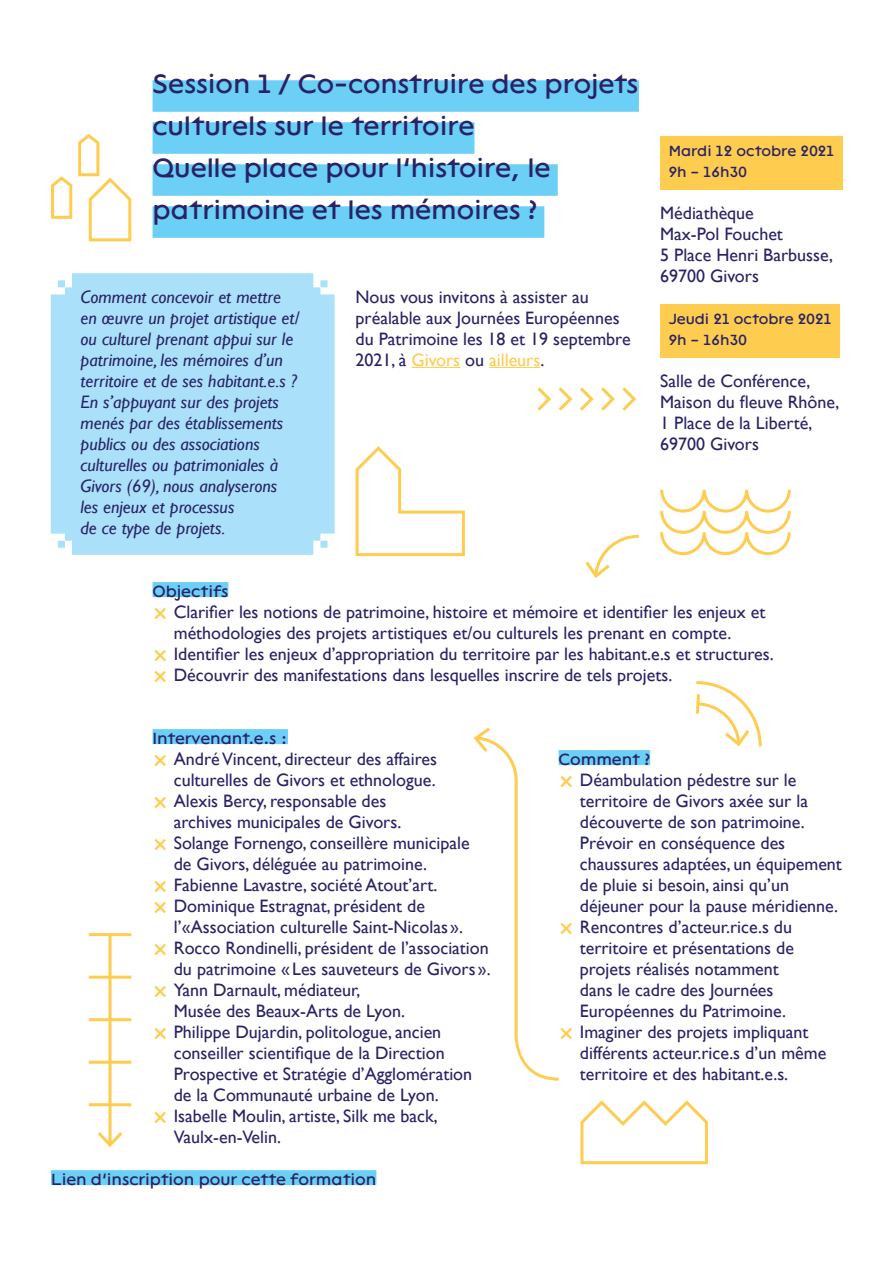
<style>
.page{position:relative;width:893px;height:1263px;background:#fff}
.page>*{position:absolute;margin:0;border:0;box-sizing:border-box;transform-origin:0 0}
.titre{font:27px/42px "Lack";color:#292265}
.labeur{font:18px/21px "Gill Sans";color:#292265}
.italic{font:italic 18px/21px "Gill Sans";color:#292265}
.sous_titre{font:16.5px "Lack";color:#292265}
.dates{font:15px/21px "Lack";color:#292265}
.s1{color:#fecc4e}
.s2{font-size:27px;color:#fecc4e}
</style>
<div class="page">
<div style="left:153px;top:80px;width:486px;height:32px;background:#6bcff6"></div>
<div style="left:153px;top:122px;width:321px;height:32px;background:#6bcff6"></div>
<div style="left:153px;top:164px;width:405px;height:32px;background:#6bcff6"></div>
<div style="left:153px;top:206px;width:391px;height:32px;background:#6bcff6"></div>
<div style="left:51px;top:273px;width:284px;height:282px;background:#aae0f9"></div>
<div style="left:153px;top:582px;width:75px;height:15px;background:#6bcff6"></div>
<div style="left:559px;top:750px;width:91px;height:15px;background:#6bcff6"></div>
<div style="left:153px;top:729px;width:135px;height:15px;background:#6bcff6"></div>
<div style="left:660px;top:136px;width:183px;height:53px;background:#fecc4e"></div>
<div style="left:660px;top:304px;width:180px;height:53px;background:#fecc4e"></div>
<div style="left:51px;top:1170px;width:325px;height:15px;background:#6bcff6"></div>
<hr style="left:411px;top:367px;width:49px;height:1px;background:#fecc4e">
<hr style="left:489px;top:367px;width:51px;height:1px;background:#fecc4e">
<svg style="left:585px;top:534px;width:54px;height:44px"></svg>
<svg style="left:660px;top:490px;width:131px;height:65px"></svg>
<svg style="left:537px;top:387px;width:14px;height:24px"></svg>
<svg style="left:559px;top:387px;width:13px;height:24px"></svg>
<svg style="left:580px;top:387px;width:14px;height:24px"></svg>
<svg style="left:601px;top:387px;width:14px;height:24px"></svg>
<svg style="left:622px;top:387px;width:14px;height:24px"></svg>
<svg style="left:356px;top:446px;width:109px;height:110px"></svg>
<svg style="left:51px;top:176px;width:21px;height:43px"></svg>
<svg style="left:78px;top:134px;width:53px;height:107px"></svg>
<svg style="left:89px;top:933px;width:42px;height:214px"></svg>
<svg style="left:696px;top:681px;width:66px;height:65px"></svg>
<svg style="left:474px;top:727px;width:85px;height:353px"></svg>
<svg style="left:580px;top:1100px;width:128px;height:64px"></svg>
<p class="titre" style="left:153px;top:63px;width:487px">Session 1 / Co-construire des projets culturels sur le territoire</p>
<p class="titre" style="left:153px;top:147px;width:400px">Quelle place pour l’histoire, le patrimoine et les mémoires ?</p>
<p class="italic" style="left:81px;top:286px;width:221px">Comment concevoir et mettre en œuvre un projet artistique et/ ou culturel prenant appui sur le patrimoine, les mémoires d’un territoire et de ses habitant.e.s ?<br>En s’appuyant sur des projets menés par des établissements publics ou des associations culturelles ou patrimoniales à<br>Givors (69), nous analyserons<br>les enjeux et processus<br>de ce type de projets.</p>
<p class="labeur" style="left:356px;top:287px;width:277px">Nous vous invitons à assister au préalable aux Journées Européennes du Patrimoine les 18 et 19 septembre<br>2021, à <span class="s1">Givors</span> ou <span class="s1">ailleurs</span>.</p>
<p class="dates" style="left:669px;top:140px;width:167px">Mardi 12 octobre 2021<br>9h – 16h30</p>
<p class="labeur" style="left:660px;top:203px;width:124px">Médiathèque<br>Max‑Pol Fouchet</p>
<p class="labeur" style="left:660px;top:245px;width:174px">5 Place Henri Barbusse,</p>
<p class="labeur" style="left:660px;top:266px;width:100px">69700 Givors</p>
<p class="dates" style="left:669px;top:308px;width:164px">Jeudi 21 octobre 2021<br>9h – 16h30</p>
<p class="labeur" style="left:660px;top:371px;width:181px">Salle de Conférence,<br>Maison du fleuve Rhône,</p>
<p class="labeur" style="left:660px;top:413px;width:154px">1 Place de la Liberté,</p>
<p class="labeur" style="left:660px;top:434px;width:100px">69700 Givors</p>
<p class="sous_titre" style="left:153px;top:581px;width:77px">Objectifs</p>
<p class="labeur" style="left:174px;top:602px;width:593px;text-indent:-21px"><span class="s2">×</span> Clarifier les notions de patrimoine, histoire et mémoire et identifier les enjeux et méthodologies des projets artistiques et/ou culturels les prenant en compte.</p>
<p class="labeur" style="left:153px;top:644px;width:623px"><span class="s2">×</span> Identifier les enjeux d’appropriation du territoire par les habitant.e.s et structures.</p>
<p class="labeur" style="left:153px;top:665px;width:521px"><span class="s2">×</span> Découvrir des manifestations dans lesquelles inscrire de tels projets.</p>
<p class="sous_titre" style="left:153px;top:728px;width:137px">Intervenant.e.s :</p>
<p class="labeur" style="left:153px;top:749px;width:286px;text-align:right"><span class="s2">×</span> André Vincent, directeur des affaires culturelles de Givors et ethnologue.</p>
<p class="labeur" style="left:174px;top:791px;width:229px;text-indent:-21px"><span class="s2">×</span> Alexis Bercy, responsable des archives municipales de Givors.</p>
<p class="labeur" style="left:174px;top:833px;width:297px;text-indent:-21px"><span class="s2">×</span> Solange Fornengo, conseillère municipale de Givors, déléguée au patrimoine.</p>
<p class="labeur" style="left:153px;top:875px;width:286px"><span class="s2">×</span> Fabienne Lavastre, société Atout’art.</p>
<p class="labeur" style="left:174px;top:896px;width:291px;text-indent:-21px"><span class="s2">×</span> Dominique Estragnat, président de l’«Association culturelle Saint-Nicolas ».</p>
<p class="labeur" style="left:153px;top:938px;width:340px;text-align:right"><span class="s2">×</span> Rocco Rondinelli, président de l’association du patrimoine « Les sauveteurs de Givors ».</p>
<p class="labeur" style="left:174px;top:980px;width:233px;text-indent:-21px"><span class="s2">×</span> Yann Darnault, médiateur,<br>Musée des Beaux-Arts de Lyon.</p>
<p class="labeur" style="left:174px;top:1022px;width:300px;text-indent:-21px"><span class="s2">×</span> Philippe Dujardin, politologue, ancien conseiller scientifique de la Direction Prospective et Stratégie d’Agglomération de la Communauté urbaine de Lyon.</p>
<p class="labeur" style="left:174px;top:1106px;width:265px;text-indent:-21px"><span class="s2">×</span> Isabelle Moulin, artiste, Silk me back,<br>Vaulx-en-Velin.</p>
<p class="sous_titre" style="left:51px;top:1169px;width:327px">Lien d’inscription pour cette formation</p>
<p class="sous_titre" style="left:559px;top:749px;width:93px">Comment ?</p>
<p class="labeur" style="left:580px;top:770px;width:264px;text-indent:-21px"><span class="s2">×</span> Déambulation pédestre sur le territoire de Givors axée sur la découverte de son patrimoine.<br>Prévoir en conséquence des chaussures adaptées, un équipement de pluie si besoin, ainsi qu’un déjeuner pour la pause méridienne.</p>
<p class="labeur" style="left:580px;top:917px;width:216px;text-indent:-21px"><span class="s2">×</span> Rencontres d’acteur.rice.s du territoire et présentations de projets réalisés notamment dans le cadre des Journées<br>Européennes du Patrimoine.</p>
<p class="labeur" style="left:580px;top:1022px;width:248px;text-indent:-21px"><span class="s2">×</span> Imaginer des projets impliquant différents acteur.rice.s d’un même territoire et des habitant.e.s.</p>
</div>
